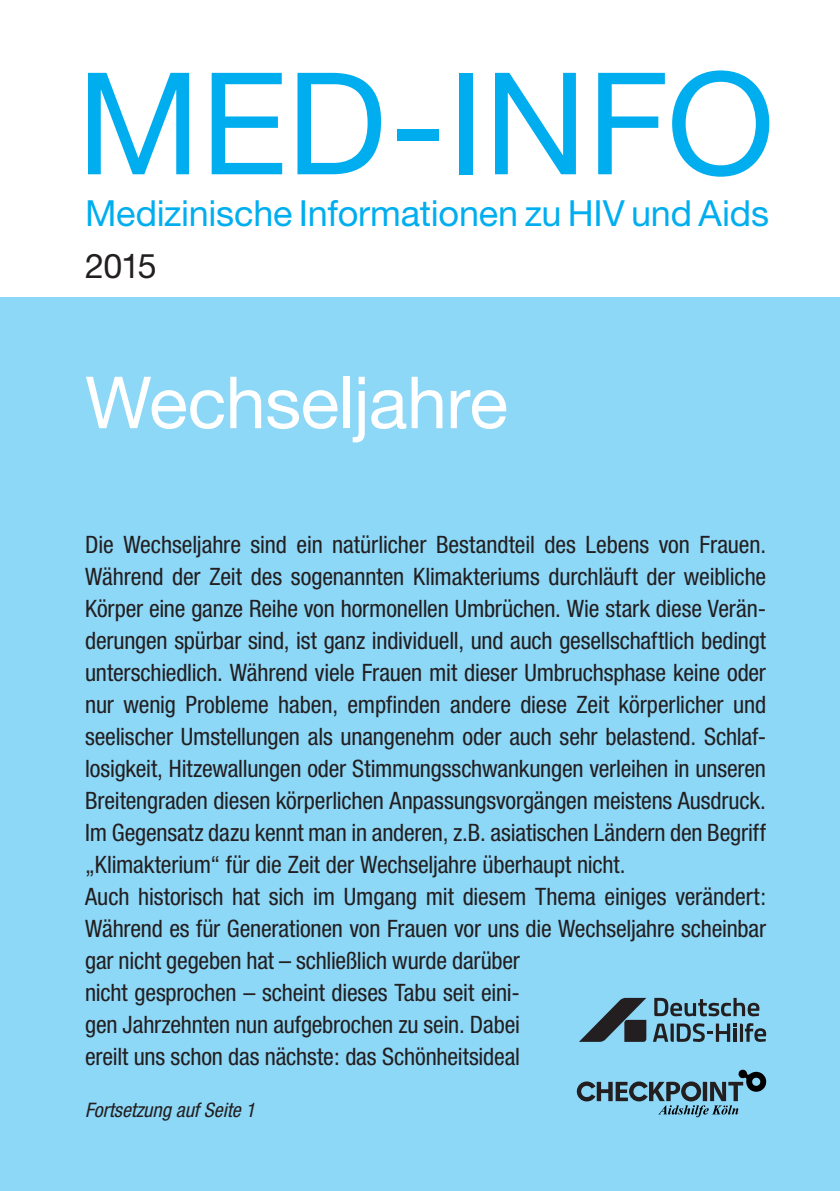
<style>
.page{position:relative;width:840px;height:1191px;background:#fff}
.page>*{position:absolute;margin:0;border:0;box-sizing:border-box;transform-origin:0 0}
.t1{font:142px "Helvetica Neue";color:#00aeef}
.t2{font:72px "Helvetica Neue";letter-spacing:-.01em;color:#fff}
.t3{font:36px "Helvetica Neue";letter-spacing:-.005em;color:#00aeef}
.t4{font:34px "Helvetica Neue";color:#231f20}
.t5{font:condensed 24px/32px "Helvetica Neue";letter-spacing:-.01em;color:#231f20}
.t6{font:italic condensed 20px "Helvetica Neue";letter-spacing:-.005em;color:#231f20}
</style>
<div class="page">
<div style="left:0;top:298px;width:839px;height:893px;background:#8dd7f7"></div>
<svg style="left:576px;top:1069px;width:189px;height:48px"></svg>
<svg style="left:654px;top:998px;width:105px;height:18px"></svg>
<svg style="left:653px;top:1023px;width:112px;height:19px"></svg>
<svg style="left:580px;top:998px;width:66px;height:43px"></svg>
<h1 class="t1" style="left:77px;top:39px;width:699px">MED-INFO</h1>
<h3 class="t3" style="left:85px;top:192px;width:685px">Medizinische Informationen zu HIV und Aids</h3>
<h3 class="t4" style="left:85px;top:246px;width:73px">2015</h3>
<h2 class="t2" style="left:85px;top:359px;width:424px">Wechseljahre</h2>
<p class="t5" style="left:85px;top:528px;width:682px">Die Wechseljahre sind ein natürlicher Bestandteil des Lebens von Frauen.<br>Während der Zeit des sogenannten Klimakteriums durchläuft der weibliche Körper eine ganze Reihe von hormonellen Umbrüchen. Wie stark diese Verän&shy;derungen spürbar sind, ist ganz individuell, und auch gesellschaftlich bedingt unterschiedlich. Während viele Frauen mit dieser Umbruchsphase keine oder nur wenig Probleme haben, empfinden andere diese Zeit körperlicher und seelischer Umstellungen als unangenehm oder auch sehr belastend. Schlaf&shy;losigkeit, Hitzewallungen oder Stimmungsschwankungen verleihen in unseren Breitengraden diesen körperlichen Anpassungsvorgängen meistens Ausdruck.<br>Im Gegensatz dazu kennt man in anderen, z.B. asiatischen Ländern den Begriff „Klimakterium“ für die Zeit der Wechseljahre überhaupt nicht.<br>Auch historisch hat sich im Umgang mit diesem Thema einiges verändert:<br>Während es für Generationen von Frauen vor uns die Wechseljahre scheinbar gar nicht gegeben hat – schließlich wurde darüber<br>nicht gesprochen – scheint dieses Tabu seit eini-<br>gen Jahrzehnten nun aufgebrochen zu sein. Dabei<br>ereilt uns schon das nächste: das Schönheitsideal</p>
<p class="t6" style="left:85px;top:1098px;width:171px">Fortsetzung auf Seite 1</p>
</div>
